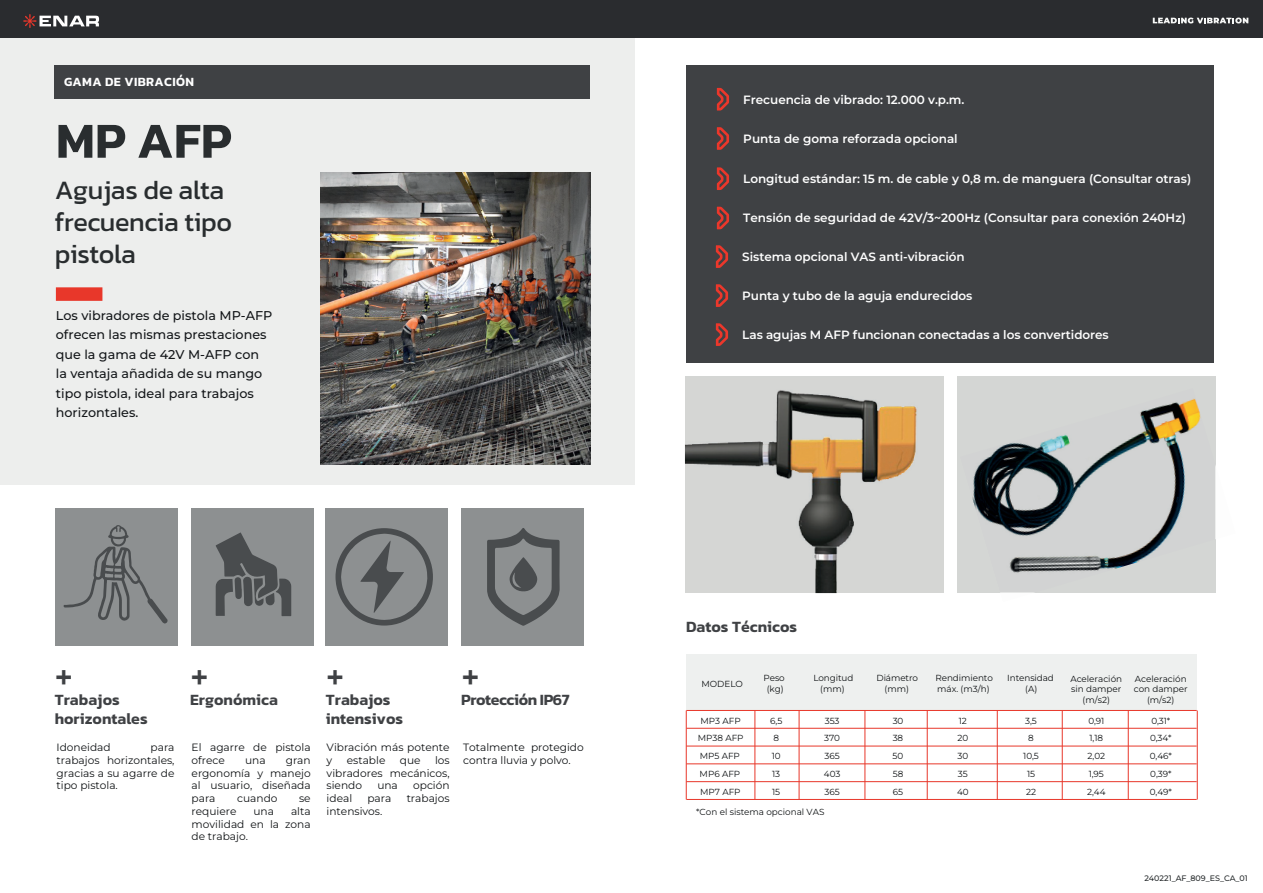
<style>
.page{position:relative;width:1263px;height:893px;background:#fff}
.page>*{position:absolute;margin:0;border:0;box-sizing:border-box;transform-origin:0 0}
.t1{font:600 50.85px "Kanit";color:#292d2f}
.t2{font:38.25px "Kanit";color:#3f4144}
.t3{font:27px/32.4px "Kanit";letter-spacing:-.015em;color:#292d2f}
.t4{font:600 15.9px/19px "Kanit";color:#3f4144}
.t5{font:600 15.9px "Kanit";letter-spacing:-.025em;color:#3f4144}
.t6{font:500 12.75px/19.5px "Montserrat";color:#14171a}
.t7{font:600 12.75px "Kanit";letter-spacing:.03em;color:#fff}
.t8{font:600 12px "Montserrat";letter-spacing:-.005em;color:#fdfdfd}
.t9{font:10.65px/12.8px "Montserrat";color:#101315;text-align:justify}
.t10{font:8.85px/17.9px "Montserrat";color:#101315;text-align:center}
.t11{font:500 7.95px "Montserrat";color:#292d2f}
</style>
<div class="page">
<div style="left:686px;top:654px;width:511px;height:56px;background:#eef0ef"></div>
<div style="left:461px;top:508px;width:123px;height:138px;background:#8d9091"></div>
<svg style="left:487px;top:528px;width:73px;height:98px"></svg>
<div style="left:0;top:0;width:1263px;height:38px;background:#2a2c2f"></div>
<div style="left:0;top:38px;width:635px;height:446px;background:#edeeed"></div>
<div style="left:686px;top:65px;width:527px;height:297px;background:#3f4144"></div>
<div style="left:55px;top:65px;width:535px;height:33px;background:#3f4144"></div>
<div style="left:56px;top:287px;width:46px;height:14px;background:#e8372a"></div>
<div style="left:55px;top:508px;width:122px;height:138px;background:#8d9091"></div>
<div style="left:191px;top:508px;width:122px;height:138px;background:#8d9091"></div>
<div style="left:325px;top:508px;width:123px;height:138px;background:#8d9091"></div>
<div style="left:957px;top:376px;width:258px;height:216px;background:#d4d6d4"></div>
<svg style="left:1153px;top:18px;width:95px;height:5px"></svg>
<svg style="left:23px;top:14px;width:76px;height:14px"></svg>
<svg style="left:717px;top:88px;width:12px;height:23px"></svg>
<svg style="left:717px;top:127px;width:12px;height:23px"></svg>
<svg style="left:717px;top:167px;width:12px;height:23px"></svg>
<svg style="left:717px;top:207px;width:12px;height:22px"></svg>
<svg style="left:716px;top:245px;width:12px;height:23px"></svg>
<svg style="left:716px;top:284px;width:12px;height:23px"></svg>
<svg style="left:716px;top:323px;width:12px;height:23px"></svg>
<hr style="left:686px;top:728px;width:511px;height:1px;background:#e8372a">
<hr style="left:686px;top:710px;width:511px;height:1px;background:#e8372a">
<hr style="left:686px;top:710px;width:1px;height:89px;background:#e8372a">
<hr style="left:755px;top:710px;width:1px;height:89px;background:#e8372a">
<hr style="left:799px;top:710px;width:1px;height:89px;background:#e8372a">
<hr style="left:686px;top:746px;width:511px;height:1px;background:#e8372a">
<hr style="left:686px;top:764px;width:511px;height:1px;background:#e8372a">
<hr style="left:686px;top:781px;width:511px;height:1px;background:#e8372a">
<hr style="left:686px;top:799px;width:511px;height:1px;background:#e8372a">
<hr style="left:865px;top:710px;width:1px;height:89px;background:#e8372a">
<hr style="left:927px;top:710px;width:1px;height:89px;background:#e8372a">
<hr style="left:997px;top:710px;width:1px;height:89px;background:#e8372a">
<svg style="left:335px;top:528px;width:98px;height:98px"></svg>
<hr style="left:1062px;top:710px;width:1px;height:89px;background:#e8372a">
<hr style="left:1128px;top:710px;width:1px;height:89px;background:#e8372a">
<hr style="left:1197px;top:710px;width:1px;height:89px;background:#e8372a">
<svg style="left:216px;top:532px;width:75px;height:84px"></svg>
<svg style="left:63px;top:525px;width:105px;height:99px"></svg>
<img style="left:972px;top:398px;width:229px;height:177px">
<img style="left:685px;top:378px;width:258px;height:215px">
<img style="left:321px;top:173px;width:269px;height:291px">
<p class="t7" style="left:64px;top:72px;width:131px">GAMA DE VIBRACIÓN</p>
<h1 class="t1" style="left:56px;top:102px;width:177px">MP AFP</h1>
<h3 class="t3" style="left:55px;top:173px;width:179px">Agujas de alta frecuencia tipo pistola</h3>
<p class="t6" style="left:56px;top:305px;width:218px">Los vibradores de pistola MP-AFP ofrecen las mismas prestaciones que la gama de 42V M-AFP con la ventaja añadida de su mango tipo pistola, ideal para trabajos horizontales.</p>
<h2 class="t2" style="left:55px;top:647px;width:20px">+</h2>
<h2 class="t2" style="left:190px;top:647px;width:20px">+</h2>
<h2 class="t2" style="left:326px;top:647px;width:20px">+</h2>
<h2 class="t2" style="left:461px;top:647px;width:20px">+</h2>
<h3 class="t4" style="left:55px;top:690px;width:94px">Trabajos horizontales</h3>
<h3 class="t4" style="left:190px;top:690px;width:89px">Ergonómica</h3>
<h3 class="t4" style="left:326px;top:690px;width:79px">Trabajos intensivos</h3>
<h3 class="t5" style="left:461px;top:688px;width:110px">Protección IP67</h3>
<p class="t9" style="left:57px;top:741px;width:119px;text-indent:94px">para trabajos horizontales, gracias a su agarre de tipo pistola.</p>
<p class="t9" style="left:192px;top:741px;width:121px">El agarre de pistola ofrece</p>
<p class="t9" style="left:57px;top:741px;width:56px">Idoneidad</p>
<p class="t9" style="left:192px;top:754px;width:121px;text-indent:94px">gran ergonomía y manejo al usuario, diseñada para</p>
<p class="t9" style="left:245px;top:754px;width:22px">una</p>
<p class="t9" style="left:237px;top:792px;width:42px">cuando</p>
<p class="t9" style="left:299px;top:792px;width:13px">se</p>
<p class="t9" style="left:192px;top:804px;width:121px;text-indent:99px">alta movilidad en la zona de trabajo.</p>
<p class="t9" style="left:192px;top:804px;width:46px">requiere</p>
<p class="t9" style="left:253px;top:804px;width:22px">una</p>
<p class="t9" style="left:327px;top:741px;width:125px">Vibración más potente y</p>
<p class="t9" style="left:327px;top:754px;width:125px;text-indent:108px">los vibradores mecánicos, siendo</p>
<p class="t9" style="left:347px;top:754px;width:40px">estable</p>
<p class="t9" style="left:400px;top:754px;width:22px">que</p>
<p class="t9" style="left:377px;top:779px;width:22px">una</p>
<p class="t9" style="left:413px;top:779px;width:38px">opción</p>
<p class="t9" style="left:327px;top:792px;width:27px">ideal</p>
<p class="t9" style="left:367px;top:792px;width:25px">para</p>
<p class="t9" style="left:407px;top:792px;width:44px">trabajos</p>
<p class="t9" style="left:327px;top:804px;width:57px">intensivos.</p>
<p class="t9" style="left:463px;top:741px;width:122px">Totalmente protegido contra lluvia y polvo.</p>
<p class="t8" style="left:743px;top:91px;width:223px">Frecuencia de vibrado: 12.000 v.p.m.</p>
<p class="t8" style="left:743px;top:130px;width:216px">Punta de goma reforzada opcional</p>
<p class="t8" style="left:743px;top:171px;width:449px">Longitud estándar: 15 m. de cable y 0,8 m. de manguera (Consultar otras)</p>
<p class="t8" style="left:743px;top:210px;width:444px">Tensión de seguridad de 42V/3~200Hz (Consultar para conexión 240Hz)</p>
<p class="t8" style="left:742px;top:249px;width:224px">Sistema opcional VAS anti-vibración</p>
<p class="t8" style="left:742px;top:288px;width:232px">Punta y tubo de la aguja endurecidos</p>
<p class="t8" style="left:742px;top:327px;width:368px">Las agujas M AFP funcionan conectadas a los convertidores</p>
<h3 class="t4" style="left:686px;top:617px;width:113px">Datos Técnicos</h3>
<p class="t10" style="left:701px;top:674px;width:43px">MODELO</p>
<p class="t10" style="left:763px;top:673px;width:23px;line-height:10.5px">Peso (kg)</p>
<p class="t10" style="left:813px;top:673px;width:42px;line-height:10.5px">Longitud (mm)</p>
<p class="t10" style="left:700px;top:711px;width:42px">MP3 AFP</p>
<p class="t10" style="left:770px;top:711px;width:14px">6,5</p>
<p class="t10" style="left:825px;top:711px;width:16px">353</p>
<p class="t10" style="left:698px;top:729px;width:47px">MP38 AFP</p>
<p class="t10" style="left:773px;top:729px;width:7px">8</p>
<p class="t10" style="left:824px;top:729px;width:17px">370</p>
<p class="t10" style="left:700px;top:747px;width:42px">MP5 AFP</p>
<p class="t10" style="left:772px;top:747px;width:11px">10</p>
<p class="t10" style="left:824px;top:747px;width:17px">365</p>
<p class="t10" style="left:700px;top:765px;width:42px">MP6 AFP</p>
<p class="t10" style="left:772px;top:765px;width:10px">13</p>
<p class="t10" style="left:824px;top:765px;width:18px">403</p>
<p class="t10" style="left:700px;top:782px;width:42px">MP7 AFP</p>
<p class="t10" style="left:772px;top:782px;width:10px">15</p>
<p class="t10" style="left:824px;top:782px;width:17px">365</p>
<p class="t10" style="left:696px;top:803px;width:130px">*Con el sistema opcional VAS</p>
<p class="t10" style="left:876px;top:673px;width:43px;line-height:10.5px">Diámetro (mm)</p>
<p class="t10" style="left:893px;top:711px;width:12px;text-align:justify">30<br>38<br>50<br>58<br>65</p>
<p class="t10" style="left:935px;top:673px;width:59px;line-height:10.5px;text-align:left">Rendimiento máx. (m3/h)</p>
<p class="t10" style="left:957px;top:711px;width:13px;text-align:left">12<br>20<br>30<br>35<br>40</p>
<p class="t10" style="left:1007px;top:673px;width:48px;line-height:10.5px">Intensidad (A)</p>
<p class="t10" style="left:1023px;top:711px;width:17px">3,5<br>8<br>10,5<br>15<br>22</p>
<p class="t10" style="left:1087px;top:711px;width:20px;text-align:left">0,91<br>1,18<br>2,02<br>1,95<br>2,44</p>
<p class="t10" style="left:1070px;top:673px;width:53px;line-height:10.5px">Aceleración sin damper (m/s2)</p>
<p class="t10" style="left:1134px;top:673px;width:56px;line-height:10.5px">Aceleración con damper (m/s2)</p>
<p class="t10" style="left:1150px;top:711px;width:23px;text-align:left">0,31*<br>0,34*<br>0,46*<br>0,39*<br>0,49*</p>
<p class="t11" style="left:1144px;top:872px;width:105px">240221_AF_809_ES_CA_01</p>
</div>
